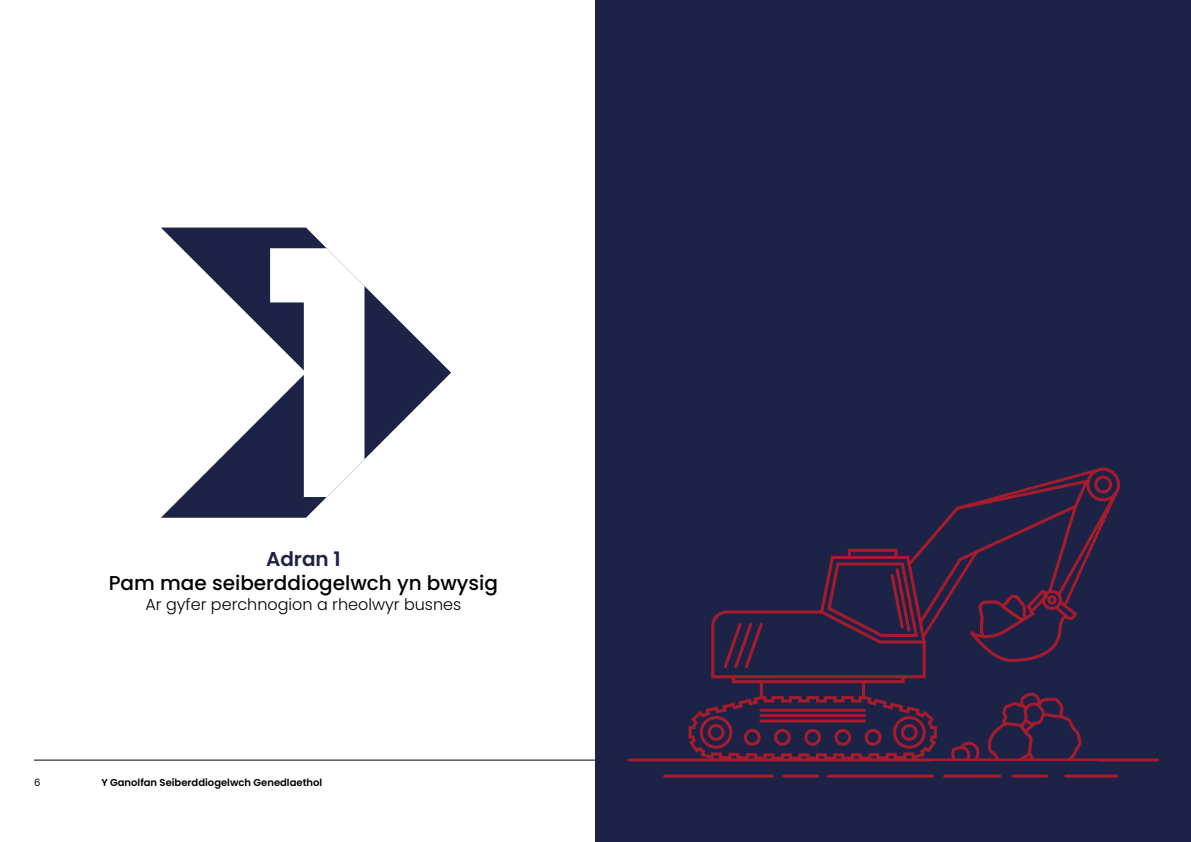
<style>
.page{position:relative;width:1191px;height:842px;background:#fff}
.page>*{position:absolute;margin:0;border:0;box-sizing:border-box;transform-origin:0 0}
.t1{font:500 20px "Poppins";color:#000}
.t2{font:600 20px "Poppins";color:#1d2347}
.t3{font:300 16px "Poppins";color:#000}
.t4{font:600 10px "Poppins";color:#000}
.t5{font:10px "Poppins";color:#000}
</style>
<div class="page">
<hr style="left:34px;top:760px;width:1123px;height:1px;background:#000">
<svg style="left:161px;top:228px;width:290px;height:290px"></svg>
<svg style="left:270px;top:248px;width:94px;height:249px"></svg>
<div style="left:595px;top:0;width:596px;height:842px;background:#1d2347"></div>
<svg style="left:627px;top:758px;width:532px;height:20px"></svg>
<div style="left:932px;top:761px;width:165px;height:11px;background:#1d2347"></div>
<svg style="left:687px;top:467px;width:434px;height:304px"></svg>
<h1 class="t2" style="left:266px;top:547px;width:76px">Adran 1</h1>
<h1 class="t1" style="left:109px;top:571px;width:391px">Pam mae seiberddiogelwch yn bwysig</h1>
<h2 class="t3" style="left:145px;top:595px;width:317px">Ar gyfer perchnogion a rheolwyr busnes</h2>
<p class="t5" style="left:34px;top:776px;width:8px">6</p>
<p class="t4" style="left:101px;top:776px;width:222px">Y Ganolfan Seiberddiogelwch Genedlaethol</p>
</div>
